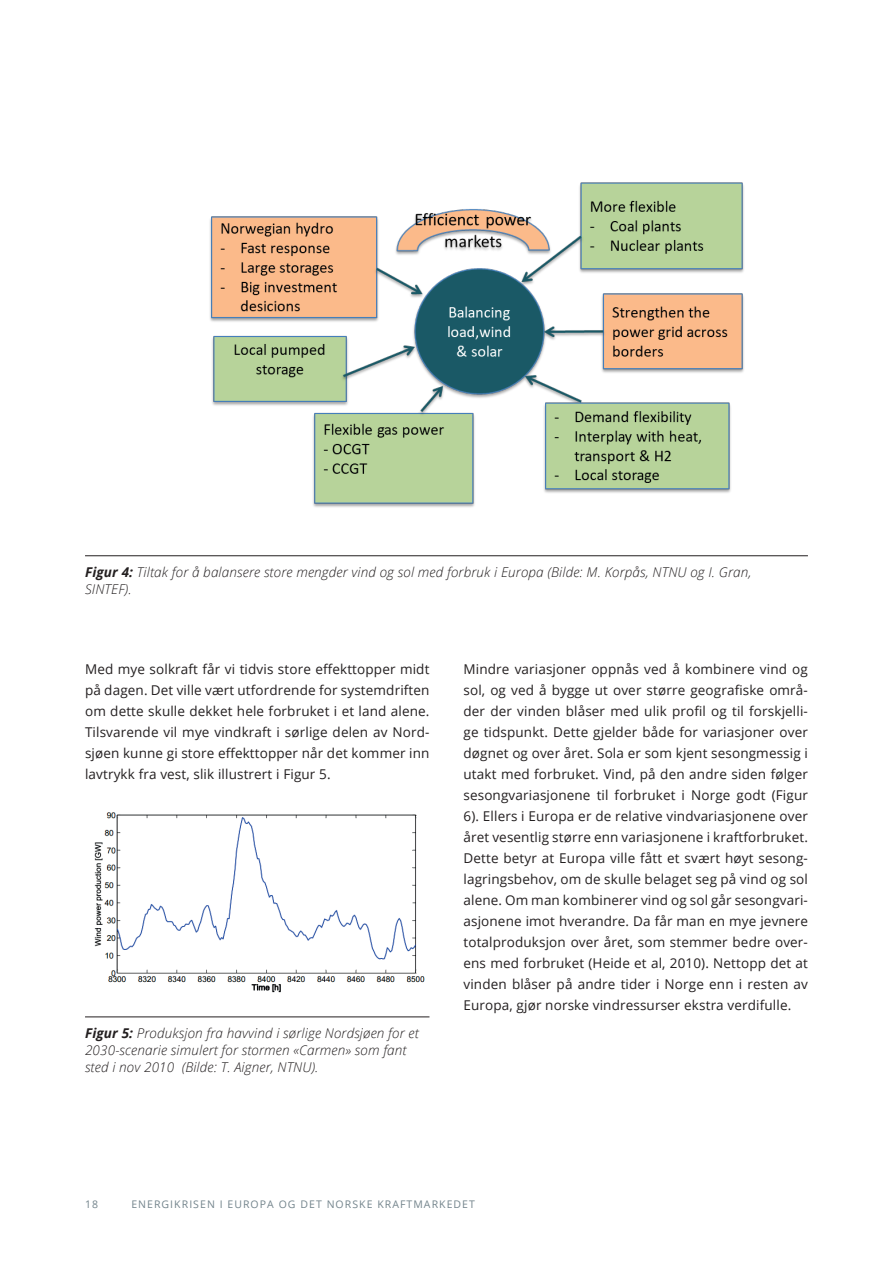
<style>
.page{position:relative;width:893px;height:1263px;background:#fff}
.page>*{position:absolute;margin:0;border:0;box-sizing:border-box;transform-origin:0 0}
.t1{font:13.5px/21px "Open Sans";letter-spacing:.01em;color:#231f20;text-align:justify}
.t2{font:italic 300 13.5px/16.8px "Open Sans";letter-spacing:.01em;color:#231f20}
.t3{font:10.5px "Open Sans";letter-spacing:.1em;color:#73848c}
.s1{font-weight:700}
</style>
<div class="page">
<img style="left:210px;top:182px;width:534px;height:325px">
<hr style="left:85px;top:555px;width:723px;height:1px;background:#231f20">
<img style="left:94px;top:812px;width:331px;height:181px">
<hr style="left:85px;top:1017px;width:344px;height:1px;background:#231f20">
<p class="t2" style="left:85px;top:563px;width:668px"><span class="s1">Figur 4:</span> Tiltak for å balansere store mengder vind og sol med forbruk i Europa (Bilde: M. Korpås, NTNU og I. Gran,<br>SINTEF).</p>
<p class="t1" style="left:85px;top:658px;width:346px">Med mye solkraft får vi tidvis store effekttopper midt på dagen. Det ville vært utfordrende for systemdriften om dette skulle dekket hele forbruket i et land alene.<br>Tilsvarende vil mye vindkraft i sørlige delen av Nord&shy;sjøen kunne gi store effekttopper når det kommer inn lavtrykk fra vest, slik illustrert i Figur 5.</p>
<p class="t1" style="left:463px;top:658px;width:346px">Mindre variasjoner oppnås ved å kombinere vind og sol, og ved å bygge ut over større geografiske områ&shy;der der vinden blåser med ulik profil og til forskjelli&shy;ge tidspunkt. Dette gjelder både for variasjoner over døgnet og over året. Sola er som kjent sesongmessig i utakt med forbruket. Vind, på den andre siden følger sesongvariasjonene til forbruket i Norge godt (Figur 6). Ellers i Europa er de relative vindvariasjonene over året vesentlig større enn variasjonene i kraftforbruket.<br>Dette betyr at Europa ville fått et svært høyt sesong&shy;lagringsbehov, om de skulle belaget seg på vind og sol alene. Om man kombinerer vind og sol går sesongvari&shy;asjonene imot hverandre. Da får man en mye jevnere totalproduksjon over året, som stemmer bedre over&shy;ens med forbruket (Heide et al, 2010). Nettopp det at vinden blåser på andre tider i Norge enn i resten av Europa, gjør norske vindressurser ekstra verdifulle.</p>
<p class="t2" style="left:85px;top:1024px;width:335px"><span class="s1">Figur 5:</span> Produksjon fra havvind i sørlige Nordsjøen for et<br>2030-scenarie simulert for stormen «Carmen» som fant sted i nov 2010 (Bilde: T. Aigner, NTNU).</p>
<p class="t3" style="left:85px;top:1197px;width:15px">18</p>
<p class="t3" style="left:131px;top:1197px;width:345px">ENERGIKRISEN I EUROPA OG DET NORSKE KRAFTMARKEDET</p>
</div>
